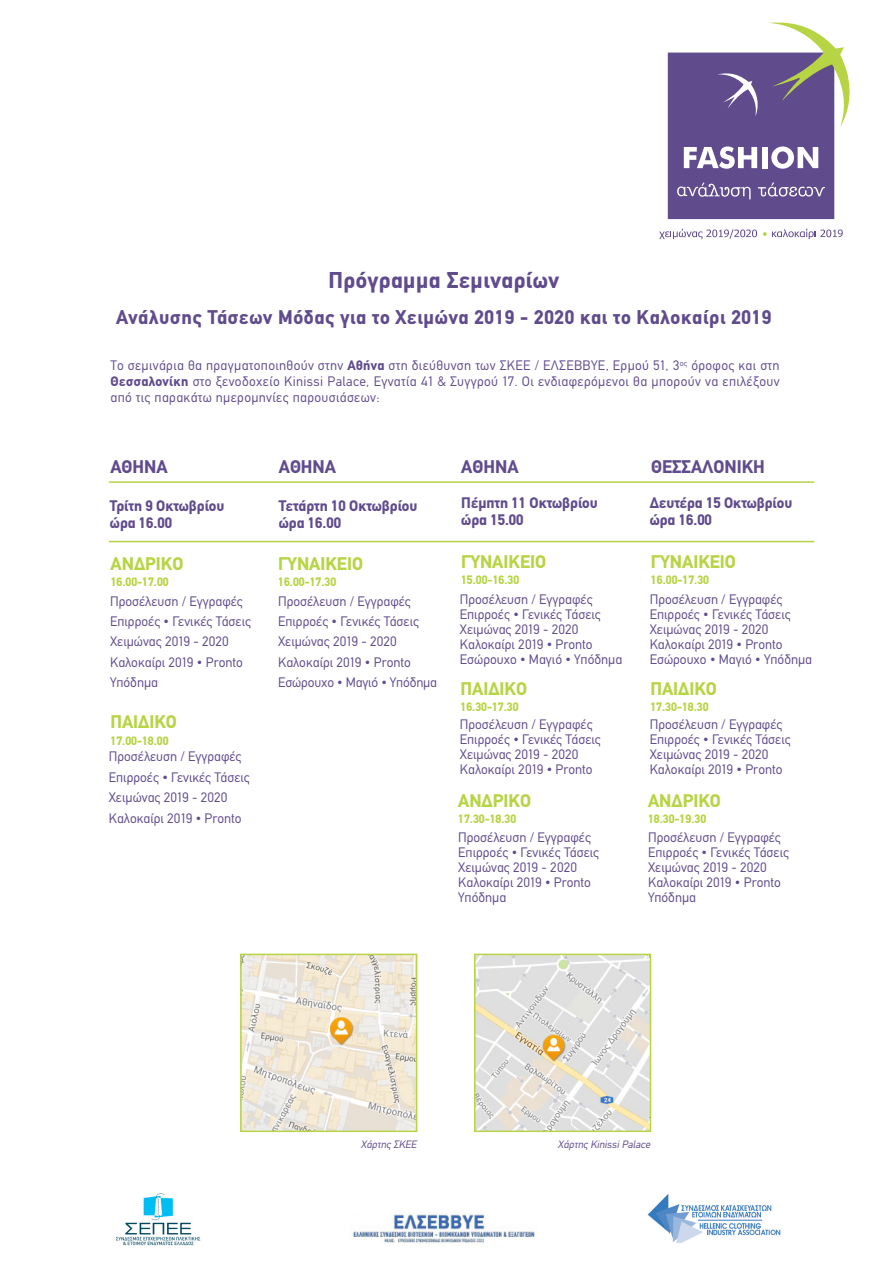
<style>
.page{position:relative;width:893px;height:1263px;background:#fff}
.page>*{position:absolute;margin:0;border:0;box-sizing:border-box;transform-origin:0 0}
.t1{font:700 22.5px "CF Din";letter-spacing:.025em;color:#604b8d}
.t2{font:700 19.5px "CF Din";letter-spacing:.035em;color:#604b8d}
.t3{font:700 18px "CF Din";color:#b6d443}
.t4{font:700 18px "CF Din";color:#604b8d}
.t5{font:700 15px "CF Din";color:#604b8d}
.t6{font:13.5px/16.2px "CF Din";color:#604b8d;text-align:justify}
.t7{font:700 12px "CF Din";color:#b6d443}
.t8{font:italic 10.5px "CF Din";color:#604b8d}
.s1{font-weight:700}
</style>
<div class="page">
<img style="left:477px;top:957px;width:171px;height:172px">
<div style="left:474px;top:954px;width:177px;height:178px;border:2px solid #b6d443"></div>
<img style="left:243px;top:957px;width:171px;height:172px">
<div style="left:240px;top:954px;width:177px;height:178px;border:2px solid #b6d443"></div>
<svg style="left:659px;top:229px;width:98px;height:10px"></svg>
<svg style="left:763px;top:229px;width:80px;height:10px"></svg>
<svg style="left:668px;top:22px;width:182px;height:197px"></svg>
<hr style="left:109px;top:541px;width:705px;height:1px;background:#b6d443">
<hr style="left:109px;top:481px;width:705px;height:2px;background:#b6d443">
<img style="left:116px;top:1193px;width:85px;height:53px">
<img style="left:353px;top:1213px;width:182px;height:30px">
<img style="left:647px;top:1194px;width:134px;height:48px">
<p class="t1" style="left:328px;top:268px;width:232px">Πρόγραμμα Σεμιναρίων</p>
<p class="t2" style="left:116px;top:307px;width:657px">Ανάλυσης Τάσεων Μόδας για το Χειμώνα 2019 - 2020 και το Καλοκαίρι 2019</p>
<p class="t6" style="left:111px;top:357px;width:670px">Το σεμινάρια θα πραγματοποιηθούν στην <span class="s1">Αθήνα</span> στη διεύθυνση των ΣΚΕΕ / ΕΛΣΕΒΒΥΕ, Ερμού 51, 3<sup>ος</sup> όροφος και στη <span class="s1">Θεσσαλονίκη</span> στο ξενοδοχείο Kinissi Palace, Εγνατία 41 &amp; Συγγρού 17. Οι ενδιαφερόμενοι θα μπορούν να επιλέξουν από τις παρακάτω ημερομηνίες παρουσιάσεων:</p>
<p class="t4" style="left:110px;top:457px;width:59px">ΑΘΗΝΑ</p>
<p class="t4" style="left:279px;top:457px;width:59px">ΑΘΗΝΑ</p>
<p class="t4" style="left:461px;top:457px;width:59px">ΑΘΗΝΑ</p>
<p class="t4" style="left:651px;top:457px;width:115px">ΘΕΣΣΑΛΟΝΙΚΗ</p>
<p class="t5" style="left:110px;top:498px;width:116px">Τρίτη 9 Οκτωβρίου</p>
<p class="t5" style="left:110px;top:514px;width:64px">ώρα 16.00</p>
<p class="t5" style="left:279px;top:498px;width:140px">Τετάρτη 10 Οκτωβρίου</p>
<p class="t5" style="left:279px;top:514px;width:64px">ώρα 16.00</p>
<p class="t5" style="left:461px;top:495px;width:138px">Πέμπτη 11 Οκτωβρίου</p>
<p class="t5" style="left:461px;top:511px;width:64px">ώρα 15.00</p>
<p class="t5" style="left:650px;top:495px;width:144px">Δευτέρα 15 Οκτωβρίου</p>
<p class="t5" style="left:650px;top:511px;width:64px">ώρα 16.00</p>
<p class="t3" style="left:111px;top:554px;width:74px">ΑΝΔΡΙΚΟ</p>
<p class="t3" style="left:278px;top:554px;width:86px">ΓΥΝΑΙΚΕΙΟ</p>
<p class="t3" style="left:461px;top:552px;width:86px">ΓΥΝΑΙΚΕΙΟ</p>
<p class="t3" style="left:651px;top:552px;width:86px">ΓΥΝΑΙΚΕΙΟ</p>
<p class="t7" style="left:111px;top:575px;width:60px">16.00-17.00</p>
<p class="t7" style="left:278px;top:575px;width:60px">16.00-17.30</p>
<p class="t7" style="left:461px;top:573px;width:60px">15.00-16.30</p>
<p class="t7" style="left:651px;top:573px;width:60px">16.00-17.30</p>
<p class="t6" style="left:110px;top:593px;width:134px">Προσέλευση / Εγγραφές</p>
<p class="t6" style="left:110px;top:613px;width:143px">Επιρροές • Γενικές Τάσεις</p>
<p class="t6" style="left:110px;top:634px;width:120px">Χειμώνας 2019 - 2020</p>
<p class="t6" style="left:110px;top:654px;width:134px">Καλοκαίρι 2019 • Pronto</p>
<p class="t6" style="left:110px;top:675px;width:50px">Υπόδημα</p>
<p class="t6" style="left:278px;top:593px;width:134px">Προσέλευση / Εγγραφές</p>
<p class="t6" style="left:278px;top:613px;width:143px">Επιρροές • Γενικές Τάσεις</p>
<p class="t6" style="left:278px;top:634px;width:120px">Χειμώνας 2019 - 2020</p>
<p class="t6" style="left:278px;top:654px;width:134px">Καλοκαίρι 2019 • Pronto</p>
<p class="t6" style="left:278px;top:675px;width:161px">Εσώρουχο • Μαγιό • Υπόδημα</p>
<p class="t6" style="left:460px;top:591px;width:134px">Προσέλευση / Εγγραφές</p>
<p class="t6" style="left:460px;top:606px;width:143px">Επιρροές • Γενικές Τάσεις</p>
<p class="t6" style="left:460px;top:621px;width:120px">Χειμώνας 2019 - 2020</p>
<p class="t6" style="left:460px;top:636px;width:134px">Καλοκαίρι 2019 • Pronto</p>
<p class="t6" style="left:460px;top:651px;width:164px">Εσώρουχο • Μαγιό • Υπόδημα</p>
<p class="t6" style="left:650px;top:591px;width:134px">Προσέλευση / Εγγραφές</p>
<p class="t6" style="left:650px;top:606px;width:143px">Επιρροές • Γενικές Τάσεις</p>
<p class="t6" style="left:650px;top:621px;width:120px">Χειμώνας 2019 - 2020</p>
<p class="t6" style="left:650px;top:636px;width:134px">Καλοκαίρι 2019 • Pronto</p>
<p class="t6" style="left:650px;top:651px;width:164px">Εσώρουχο • Μαγιό • Υπόδημα</p>
<p class="t3" style="left:461px;top:679px;width:68px">ΠΑΙΔΙΚΟ</p>
<p class="t3" style="left:650px;top:679px;width:68px">ΠΑΙΔΙΚΟ</p>
<p class="t7" style="left:461px;top:701px;width:60px">16.30-17.30</p>
<p class="t7" style="left:650px;top:701px;width:60px">17.30-18.30</p>
<p class="t3" style="left:110px;top:712px;width:68px">ΠΑΙΔΙΚΟ</p>
<p class="t7" style="left:111px;top:734px;width:60px">17.00-18.00</p>
<p class="t6" style="left:109px;top:748px;width:134px">Προσέλευση / Εγγραφές</p>
<p class="t6" style="left:109px;top:769px;width:143px">Επιρροές • Γενικές Τάσεις</p>
<p class="t6" style="left:109px;top:789px;width:120px">Χειμώνας 2019 - 2020</p>
<p class="t6" style="left:109px;top:810px;width:134px">Καλοκαίρι 2019 • Pronto</p>
<p class="t6" style="left:460px;top:716px;width:134px">Προσέλευση / Εγγραφές</p>
<p class="t6" style="left:460px;top:731px;width:143px">Επιρροές • Γενικές Τάσεις</p>
<p class="t6" style="left:460px;top:746px;width:120px">Χειμώνας 2019 - 2020</p>
<p class="t6" style="left:460px;top:761px;width:134px">Καλοκαίρι 2019 • Pronto</p>
<p class="t6" style="left:650px;top:716px;width:134px">Προσέλευση / Εγγραφές</p>
<p class="t6" style="left:650px;top:731px;width:143px">Επιρροές • Γενικές Τάσεις</p>
<p class="t6" style="left:650px;top:746px;width:120px">Χειμώνας 2019 - 2020</p>
<p class="t6" style="left:650px;top:761px;width:134px">Καλοκαίρι 2019 • Pronto</p>
<p class="t3" style="left:458px;top:791px;width:74px">ΑΝΔΡΙΚΟ</p>
<p class="t3" style="left:648px;top:791px;width:74px">ΑΝΔΡΙΚΟ</p>
<p class="t7" style="left:458px;top:812px;width:60px">17.30-18.30</p>
<p class="t7" style="left:648px;top:812px;width:60px">18.30-19.30</p>
<p class="t6" style="left:458px;top:829px;width:134px">Προσέλευση / Εγγραφές</p>
<p class="t6" style="left:458px;top:844px;width:143px">Επιρροές • Γενικές Τάσεις</p>
<p class="t6" style="left:458px;top:859px;width:120px">Χειμώνας 2019 - 2020</p>
<p class="t6" style="left:458px;top:874px;width:134px">Καλοκαίρι 2019 • Pronto</p>
<p class="t6" style="left:458px;top:889px;width:50px">Υπόδημα</p>
<p class="t6" style="left:648px;top:829px;width:134px">Προσέλευση / Εγγραφές</p>
<p class="t6" style="left:648px;top:844px;width:143px">Επιρροές • Γενικές Τάσεις</p>
<p class="t6" style="left:648px;top:859px;width:120px">Χειμώνας 2019 - 2020</p>
<p class="t6" style="left:648px;top:874px;width:134px">Καλοκαίρι 2019 • Pronto</p>
<p class="t6" style="left:648px;top:889px;width:50px">Υπόδημα</p>
<p class="t8" style="left:361px;top:1138px;width:59px">Χάρτης ΣΚΕΕ</p>
<p class="t8" style="left:558px;top:1138px;width:96px">Χάρτης KinissiPalace</p>
</div>
